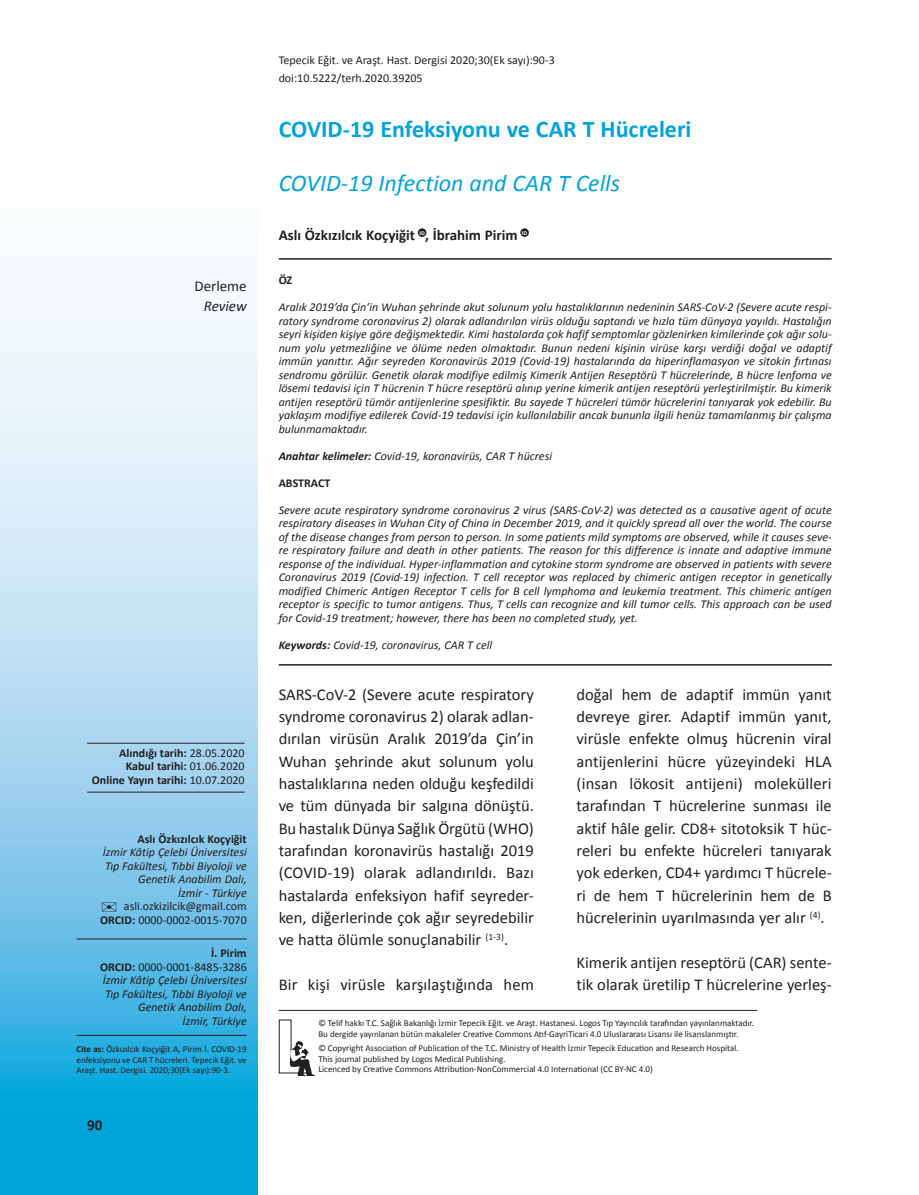
<style>
.page{position:relative;width:919px;height:1195px;background:#fff}
.page>*{position:absolute;margin:0;border:0;box-sizing:border-box;transform-origin:0 0}
.t1{font:700 24px "Calibri";color:#00a4db}
.t2{font:italic 24px "Calibri";color:#00a4db}
.t3{font:16.5px/22.4px "Calibri";color:#231f20;text-align:justify}
.t4{font:700 15px "Calibri";color:#231f20}
.t5{font:15px "Calibri";color:#231f20}
.t6{font:italic 15px "Calibri";letter-spacing:-.005em;color:#231f20}
.t7{font:italic 12px/13.5px "Calibri";color:#231f20;text-align:justify}
.t8{font:12px "Calibri";color:#231f20}
.t9{font:700 12px "Calibri";color:#231f20}
.t10{font:9px/10.5px "Calibri";color:#231f20;text-align:justify}
.t11{font:700 6px "Calibri";color:#fff}
.s1{font-weight:400}
.s2{font-weight:700}
</style>
<div class="page">
<svg style="left:279px;top:1019px;width:35px;height:57px"></svg>
<hr style="left:279px;top:1010px;width:478px;height:1px;background:#231f20">
<svg style="left:0;top:296px;width:257px;height:899px;background:#92d2ed"></svg>
<hr style="left:87px;top:743px;width:157px;height:1px;background:#231f20">
<hr style="left:87px;top:792px;width:157px;height:1px;background:#231f20">
<hr style="left:279px;top:258px;width:552px;height:2px;background:#231f20">
<hr style="left:77px;top:1035px;width:170px;height:1px;background:#231f20">
<hr style="left:77px;top:938px;width:170px;height:1px;background:#231f20">
<div style="left:520px;top:228px;width:9px;height:9px;background:#231f20;border-radius:50%"></div>
<hr style="left:279px;top:664px;width:552px;height:2px;background:#231f20">
<div style="left:418px;top:228px;width:8px;height:9px;background:#231f20;border-radius:50%"></div>
<p class="t5" style="left:194px;top:277px;width:54px">Derleme</p>
<p class="t6" style="left:204px;top:296px;width:44px">Review</p>
<p class="t9" style="left:119px;top:745px;width:127px">Alındığı tarih: <span class="s1">28.05.2020</span></p>
<p class="t9" style="left:126px;top:759px;width:120px">Kabul tarihi: <span class="s1">01.06.2020</span></p>
<p class="t9" style="left:92px;top:772px;width:154px">Online Yayın tarihi: <span class="s1">10.07.2020</span></p>
<p class="t9" style="left:137px;top:831px;width:111px">Aslı Özkızılcık Koçyiğit</p>
<p class="t7" style="left:103px;top:845px;width:145px">İzmir Kâtip Çelebi Üniversitesi</p>
<p class="t7" style="left:105px;top:858px;width:143px;text-align:right">Tıp Fakültesi, Tıbbi Biyoloji ve<br>Genetik Anabilim Dalı,</p>
<p class="t7" style="left:178px;top:885px;width:70px">İzmir - Türkiye</p>
<p class="t8" style="left:101px;top:899px;width:147px">✉ asli.ozkizilcik@gmail.com</p>
<p class="t8" style="left:100px;top:912px;width:148px"><span class="s2">ORCID:</span> 0000-0002-0015-7070</p>
<p class="t9" style="left:211px;top:946px;width:37px">İ. Pirim</p>
<p class="t8" style="left:100px;top:959px;width:148px"><span class="s2">ORCID:</span> 0000-0001-8485-3286</p>
<p class="t7" style="left:103px;top:973px;width:145px">İzmir Kâtip Çelebi Üniversitesi</p>
<p class="t7" style="left:105px;top:986px;width:143px;text-align:right">Tıp Fakültesi, Tıbbi Biyoloji ve<br>Genetik Anabilim Dalı,</p>
<p class="t7" style="left:183px;top:1013px;width:66px">İzmir, Türkiye</p>
<p class="t10" style="left:77px;top:1043px;width:172px"><span class="s2">Cite as:</span> Özkızılcık Koçyiğit A, Pirim İ. COVID-19 enfeksiyonu ve CAR T hücreleri. Tepecik Eğit. ve Araşt. Hast. Dergisi. 2020;30(Ek sayı):90-3.</p>
<p class="t4" style="left:87px;top:1115px;width:17px">90</p>
<p class="t8" style="left:279px;top:53px;width:277px">Tepecik Eğit. ve Araşt. Hast. Dergisi 2020;30(Ek sayı):90-3</p>
<p class="t8" style="left:279px;top:71px;width:145px">doi:10.5222/terh.2020.39205</p>
<p class="t1" style="left:279px;top:114px;width:414px">COVID-19 Enfeksiyonu ve CAR T Hücreleri</p>
<p class="t2" style="left:279px;top:168px;width:343px">COVID-19 Infection and CAR T Cells</p>
<p class="t4" style="left:279px;top:225px;width:240px">Aslı Özkızılcık Koçyiğit , İbrahim Pirim</p>
<p class="t11" style="left:522px;top:229px;width:7px">ID</p>
<p class="t11" style="left:419px;top:229px;width:7px">ID</p>
<p class="t9" style="left:279px;top:273px;width:15px">ÖZ</p>
<p class="t7" style="left:279px;top:300px;width:554px">Aralık 2019’da Çin’in Wuhan şehrinde akut solunum yolu hastalıklarının nedeninin SARS-CoV-2 (Severe acute respi&shy;ratory syndrome coronavirus 2) olarak adlandırılan virüs olduğu saptandı ve hızla tüm dünyaya yayıldı. Hastalığın seyri kişiden kişiye göre değişmektedir. Kimi hastalarda çok hafif semptomlar gözlenirken kimilerinde çok ağır solu&shy;num yolu yetmezliğine ve ölüme neden olmaktadır. Bunun nedeni kişinin virüse karşı verdiği doğal ve adaptif immün yanıttır. Ağır seyreden Koronavirüs 2019 (Covid-19) hastalarında da hiperinflamasyon ve sitokin fırtınası sendromu görülür. Genetik olarak modifiye edilmiş Kimerik Antijen Reseptörü T hücrelerinde, B hücre lenfoma ve lösemi tedavisi için T hücrenin T hücre reseptörü alınıp yerine kimerik antijen reseptörü yerleştirilmiştir. Bu kimerik antijen reseptörü tümör antijenlerine spesifiktir. Bu sayede T hücreleri tümör hücrelerini tanıyarak yok edebilir. Bu yaklaşım modifiye edilerek Covid-19 tedavisi için kullanılabilir ancak bununla ilgili henüz tamamlanmış bir çalışma bulunmamaktadır.</p>
<p class="t7" style="left:279px;top:448px;width:275px"><span class="s2">Anahtar kelimeler:</span> Covid-19, koronavirüs, CAR T hücresi</p>
<p class="t9" style="left:279px;top:475px;width:53px">ABSTRACT</p>
<p class="t7" style="left:279px;top:502px;width:554px">Severe acute respiratory syndrome coronavirus 2 virus (SARS-CoV-2) was detected as a causative agent of acute respiratory diseases in Wuhan City of China in December 2019, and it quickly spread all over the world. The course of the disease changes from person to person. In some patients mild symptoms are observed, while it causes seve&shy;re respiratory failure and death in other patients. The reason for this difference is innate and adaptive immune response of the individual. Hyper-inflammation and cytokine storm syndrome are observed in patients with severe Coronavirus 2019 (Covid-19) infection. T cell receptor was replaced by chimeric antigen receptor in genetically modified Chimeric Antigen Receptor T cells for B cell lymphoma and leukemia treatment. This chimeric antigen receptor is specific to tumor antigens. Thus, T cells can recognize and kill tumor cells. This approach can be used for Covid-19 treatment; however, there has been no completed study, yet.</p>
<p class="t7" style="left:279px;top:637px;width:215px"><span class="s2">Keywords:</span> Covid-19, coronavirus, CAR T cell</p>
<p class="t3" style="left:279px;top:682px;width:257px">SARS-CoV-2 (Severe acute respiratory syndrome coronavirus 2) olarak adlan&shy;dırılan virüsün Aralık 2019’da Çin’in Wuhan şehrinde akut solunum yolu hastalıklarına neden olduğu keşfedildi ve tüm dünyada bir salgına dönüştü.<br>Bu hastalık Dünya Sağlık Örgütü (WHO) tarafından koronavirüs hastalığı 2019 (COVID-19) olarak adlandırıldı. Bazı hastalarda enfeksiyon hafif seyreder&shy;ken, diğerlerinde çok ağır seyredebilir ve hatta ölümle sonuçlanabilir <sup>(1-3)</sup>.</p>
<p class="t3" style="left:279px;top:973px;width:257px">Bir kişi virüsle karşılaştığında hem</p>
<p class="t3" style="left:576px;top:682px;width:257px">doğal hem de adaptif immün yanıt devreye girer. Adaptif immün yanıt, virüsle enfekte olmuş hücrenin viral antijenlerini hücre yüzeyindeki HLA (insan lökosit antijeni) molekülleri tarafından T hücrelerine sunması ile aktif hâle gelir. CD8+ sitotoksik T hüc&shy;releri bu enfekte hücreleri tanıyarak yok ederken, CD4+ yardımcı T hücrele&shy;ri de hem T hücrelerinin hem de B hücrelerinin uyarılmasında yer alır <sup>(4)</sup>.</p>
<p class="t3" style="left:576px;top:950px;width:257px">Kimerik antijen reseptörü (CAR) sente&shy;tik olarak üretilip T hücrelerine yerleş-</p>
<p class="t10" style="left:318px;top:1017px;width:437px">© Telif hakkı T.C. Sağlık Bakanlığı İzmir Tepecik Eğit. ve Araşt. Hastanesi. Logos Tıp Yayıncılık tarafından yayınlanmaktadır.</p>
<p class="t10" style="left:318px;top:1028px;width:421px">Bu dergide yayınlanan bütün makaleler Creative Commons Atıf-GayriTicari 4.0 Uluslararası Lisansı ile lisanslanmıştır.</p>
<p class="t10" style="left:318px;top:1043px;width:422px">© Copyright Association of Publication of the T.C. Ministry of Health İzmir Tepecik Education and Research Hospital.</p>
<p class="t10" style="left:318px;top:1053px;width:189px">This journal published by Logos Medical Publishing.</p>
<p class="t10" style="left:318px;top:1064px;width:336px">Licenced by Creative Commons Attribution-NonCommercial 4.0 International (CC BY-NC 4.0)</p>
</div>
